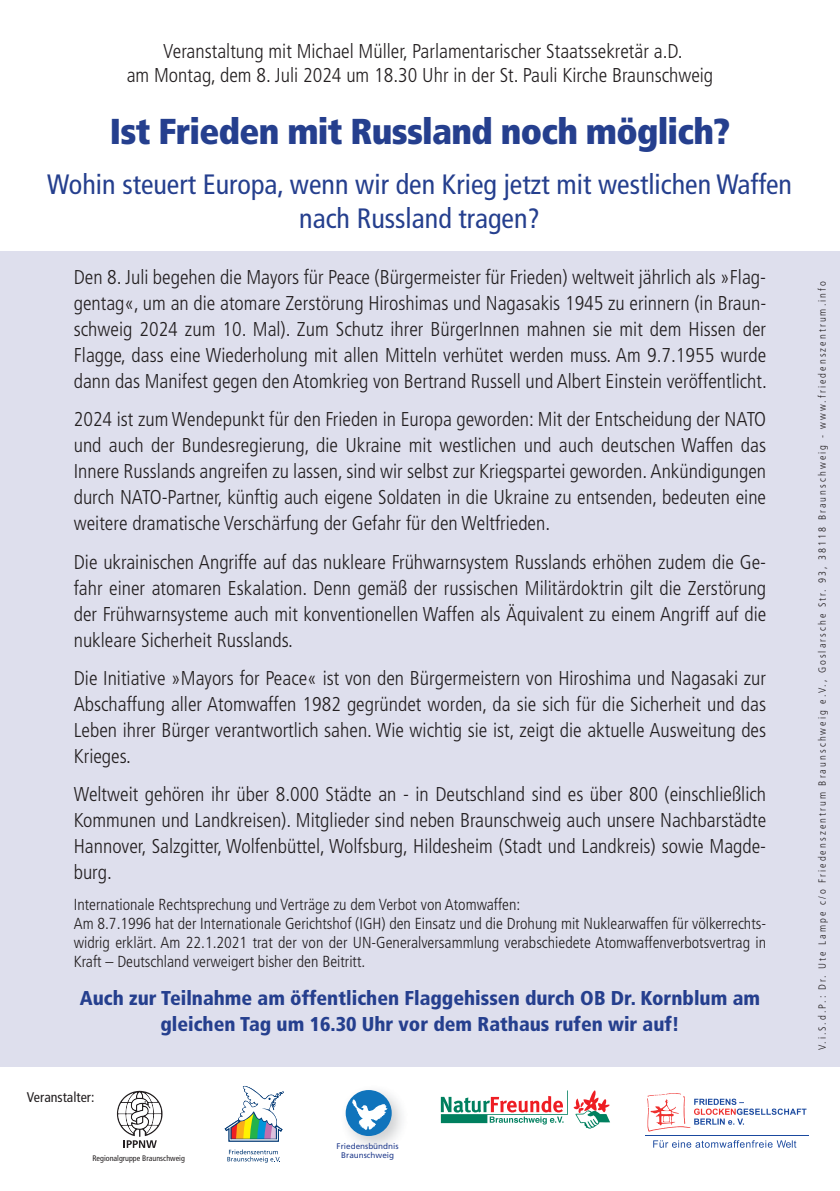
<style>
.page{position:relative;width:840px;height:1191px;background:#fff}
.page>*{position:absolute;margin:0;border:0;box-sizing:border-box;transform-origin:0 0}
.t1{font:900 condensed 36px "Frutiger";letter-spacing:-.02em;color:#253f8e}
.t2{font:condensed 28px/33.6px "Frutiger";color:#253f8e;text-align:center}
.t3{font:300 condensed 20px/26px "Frutiger";color:#231f20;text-align:justify}
.t4{font:900 condensed 20px/26px "Frutiger";color:#253f8e;text-align:center}
.t5{font:300 condensed 16px/19.2px "Frutiger";color:#231f20}
.t6{font:condensed 14px "Frutiger";color:#231f20}
.t7{font:300 condensed 10.4px "Frutiger";letter-spacing:.2em;color:#231f20}
.t8{font:8.2px/9.4px "Frutiger";color:#253f8e;text-align:center}
.t9{font:condensed 8px "Frutiger";color:#231f20}
</style>
<div class="page">
<div style="left:0;top:251px;width:839px;height:816px;background:#dedfed"></div>
<svg style="left:117px;top:1090px;width:45px;height:57px"></svg>
<img style="left:352px;top:1097px;width:50px;height:50px">
<svg style="left:345px;top:1090px;width:46px;height:46px"></svg>
<svg style="left:227px;top:1149px;width:53px;height:13px"></svg>
<svg style="left:224px;top:1085px;width:60px;height:56px"></svg>
<svg style="left:573px;top:1090px;width:36px;height:39px"></svg>
<svg style="left:440px;top:1096px;width:127px;height:28px"></svg>
<svg style="left:647px;top:1093px;width:159px;height:38px"></svg>
<svg style="left:653px;top:1140px;width:142px;height:7px"></svg>
<hr style="left:644px;top:1135px;width:163px;height:1px;background:#1a499f">
<p class="t3" style="left:127px;top:40px;width:587px;line-height:24px;text-align:center">Veranstaltung mit Michael Müller, Parlamentarischer Staatssekretär a.D.<br>am Montag, dem 8. Juli 2024 um 18.30 Uhr in der St. Pauli Kirche Braunschweig</p>
<h1 class="t1" style="left:110px;top:109px;width:621px">Ist Frieden mit Russland noch möglich?</h1>
<h2 class="t2" style="left:47px;top:168px;width:746px">Wohin steuert Europa, wenn wir den Krieg jetzt mit westlichen Waffen nach Russland tragen?</h2>
<p class="t3" style="left:74px;top:265px;width:694px">Den 8. Juli begehen die Mayors für Peace (Bürgermeister für Frieden) weltweit jährlich als »Flag&shy;gentag«, um an die atomare Zerstörung Hiroshimas und Nagasakis 1945 zu erinnern (in Braun&shy;schweig 2024 zum 10. Mal). Zum Schutz ihrer BürgerInnen mahnen sie mit dem Hissen der Flagge, dass eine Wiederholung mit allen Mitteln verhütet werden muss. Am 9.7.1955 wurde dann das Manifest gegen den Atomkrieg von Bertrand Russell und Albert Einstein veröffentlicht.</p>
<p class="t3" style="left:74px;top:407px;width:693px">2024 ist zum Wendepunkt für den Frieden in Europa geworden: Mit der Entscheidung der NATO und auch der Bundesregierung, die Ukraine mit westlichen und auch deutschen Waffen das Innere Russlands angreifen zu lassen, sind wir selbst zur Kriegspartei geworden. Ankündigungen durch NATO-Partner, künftig auch eigene Soldaten in die Ukraine zu entsenden, bedeuten eine weitere dramatische Verschärfung der Gefahr für den Weltfrieden.</p>
<p class="t3" style="left:74px;top:549px;width:693px">Die ukrainischen Angriffe auf das nukleare Frühwarnsystem Russlands erhöhen zudem die Ge&shy;fahr einer atomaren Eskalation. Denn gemäß der russischen Militärdoktrin gilt die Zerstörung der Frühwarnsysteme auch mit konventionellen Waffen als Äquivalent zu einem Angriff auf die nukleare Sicherheit Russlands.</p>
<p class="t3" style="left:74px;top:665px;width:693px">Die Initiative »Mayors for Peace« ist von den Bürgermeistern von Hiroshima und Nagasaki zur Abschaffung aller Atomwaffen 1982 gegründet worden, da sie sich für die Sicherheit und das Leben ihrer Bürger verantwortlich sahen. Wie wichtig sie ist, zeigt die aktuelle Ausweitung des Krieges.</p>
<p class="t3" style="left:74px;top:781px;width:693px">Weltweit gehören ihr über 8.000 Städte an - in Deutschland sind es über 800 (einschließlich Kommunen und Landkreisen). Mitglieder sind neben Braunschweig auch unsere Nachbarstädte Hannover, Salzgitter, Wolfenbüttel, Wolfsburg, Hildesheim (Stadt und Landkreis) sowie Magde&shy;burg.</p>
<p class="t5" style="left:74px;top:895px;width:693px">Internationale Rechtsprechung und Verträge zu dem Verbot von Atomwaffen:<br>Am 8.7.1996 hat der Internationale Gerichtshof (IGH) den Einsatz und die Drohung mit Nuklearwaffen für völkerrechts&shy;widrig erklärt. Am 22.1.2021 trat der von der UN-Generalversammlung verabschiedete Atomwaffenverbotsvertrag in Kraft – Deutschland verweigert bisher den Beitritt.</p>
<p class="t4" style="left:80px;top:985px;width:681px">Auch zur Teilnahme am öffentlichen Flaggehissen durch OB Dr. Kornblum am gleichen Tag um 16.30 Uhr vor dem Rathaus rufen wir auf!</p>
<p class="t6" style="left:27px;top:1089px;width:69px">Veranstalter:</p>
<p class="t9" style="left:92px;top:1153px;width:94px">Regionalgruppe Braunschweig</p>
<p class="t8" style="left:336px;top:1141px;width:63px">Friedensbündnis<br>Braunschweig</p>
<p class="t7" style="left:815px;top:1050px;width:770px;rotate:-90deg">V.i.S.d.P.: Dr. Ute Lampe c/o Friedenszentrum Braunschweig e.V., Goslarsche Str. 93, 38118 Braunschweig - www.friedenszentrum.info</p>
</div>
